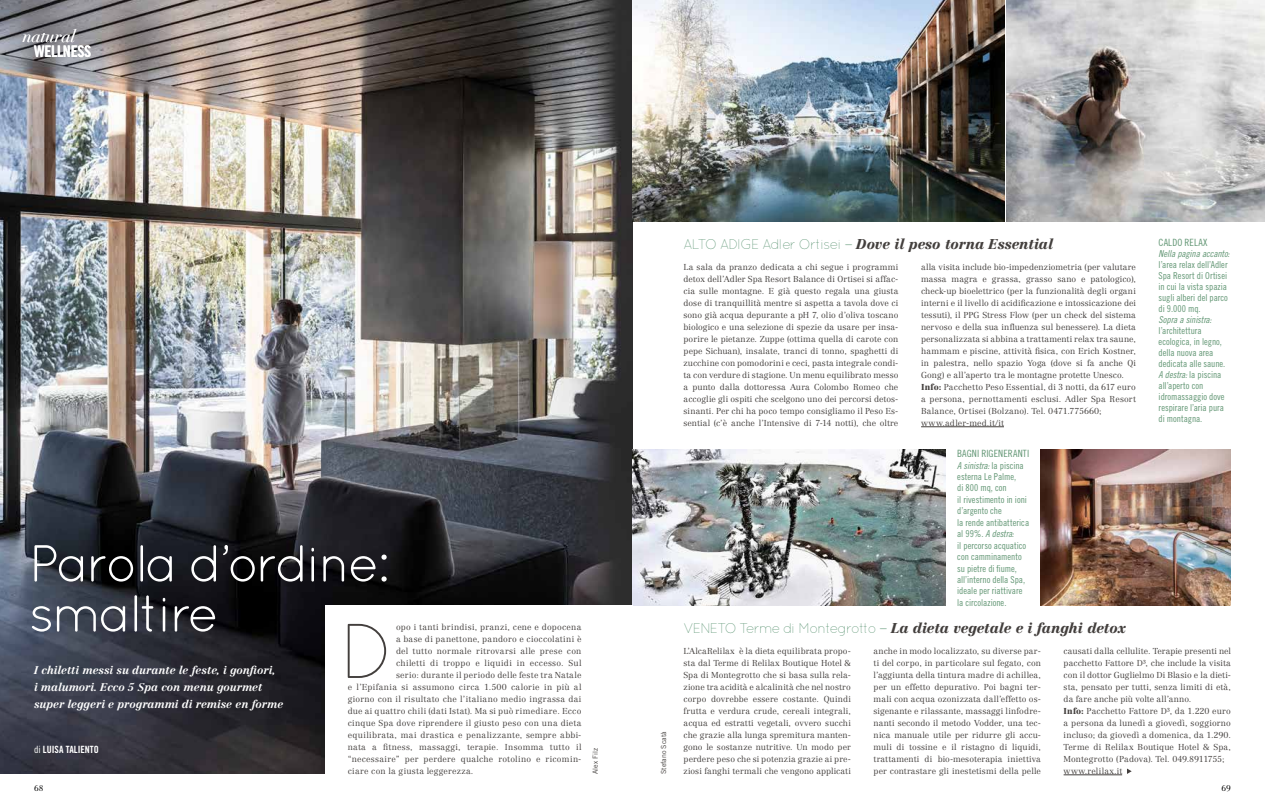
<style>
.page{position:relative;width:1265px;height:808px;background:#fff}
.page>*{position:absolute;margin:0;border:0;box-sizing:border-box;transform-origin:0 0}
.t1{font:300 77.2px "Quicksand";color:#433f3d}
.t2{font:52px/50px "Quicksand";letter-spacing:-.05em;color:#fff}
.t3{font:italic 17px "Didot LT Std";color:#fff}
.t4{font:16px "Trade Gothic LT Std Bd Cn 20";letter-spacing:-.02em;color:#fff}
.t5{font:italic 900 14px "Centennial LT Std";color:#433f3d}
.t6{font:italic 700 11px/17px "Centennial LT Std";color:#fff}
.t7{font:10px "Trade Gothic LT Std Cn 18";letter-spacing:.01em;color:#629674}
.t8{font:10px "Trade Gothic LT Std Bd Cn 20";color:#fff}
.t9{font:9.5px/11px "Trade Gothic LT Std Cn 18";letter-spacing:-.005em;color:#629674}
.t10{font:9.5px "Trade Gothic LT Std Cn 18 Obl";letter-spacing:-.015em;color:#629674}
.t11{font:300 8.5px/12px "Centennial LT Std";letter-spacing:.02em;color:#433f3d;text-align:justify}
.t12{font:300 8.5px "Centennial LT Std";letter-spacing:.04em;color:#433f3d}
.t13{font:300 8px "Centennial LT Std";color:#000}
.t14{font:7px "Trade Gothic LT Std";color:#433f3d}
.s1{font-family:"Trade Gothic LT Std Cn 18"}
.s2{font-family:"Quicksand";font-weight:300;font-style:normal;color:#508d69}
.s3{font-weight:900}
.s4{font-family:"Trade Gothic LT Std Cn 18 Obl"}
</style>
<div class="page">
<img style="left:0;top:0;width:632px;height:774px">
<img style="left:632px;top:0;width:372px;height:222px">
<img style="left:1006px;top:0;width:258px;height:222px">
<img style="left:632px;top:450px;width:313px;height:156px">
<img style="left:1040px;top:450px;width:190px;height:156px">
<hr style="left:1063px;top:774px;width:59px;height:1px;background:#433f3d">
<div style="left:325px;top:606px;width:307px;height:202px;background:#fff"></div>
<hr style="left:921px;top:426px;width:82px;height:1px;background:#433f3d">
<svg style="left:1127px;top:768px;width:4px;height:6px"></svg>
<h3 class="t3" style="left:23px;top:26px;width:54px">natural</h3>
<h3 class="t4" style="left:34px;top:41px;width:59px">WELLNESS</h3>
<h2 class="t2" style="left:29px;top:538px;width:362px">Parola d’ordine: smaltire</h2>
<h1 class="t1" style="left:339px;top:607px;width:57px">D</h1>
<p class="t11" style="left:396px;top:621px;width:187px">opo i tanti brindisi, pranzi, cene e dopocena</p>
<p class="t11" style="left:396px;top:633px;width:187px">a base di panettone, pandoro e cioccolatini è</p>
<p class="t11" style="left:396px;top:645px;width:187px">del tutto normale ritrovarsi alle prese con</p>
<p class="t12" style="left:396px;top:658px;width:187px">chiletti di troppo e liquidi in eccesso. Sul</p>
<p class="t11" style="left:396px;top:669px;width:187px">serio: durante il periodo delle feste tra Natale</p>
<p class="t11" style="left:348px;top:681px;width:235px">e l’Epifania si assumono circa 1.500 calorie in più al</p>
<p class="t11" style="left:348px;top:693px;width:235px">giorno con il risultato che l’italiano medio ingrassa dai</p>
<p class="t11" style="left:348px;top:705px;width:235px">due ai quattro chili (dati Istat). Ma si può rimediare. Ecco</p>
<p class="t11" style="left:348px;top:717px;width:235px">cinque Spa dove riprendere il giusto peso con una dieta</p>
<p class="t11" style="left:348px;top:729px;width:235px">equilibrata, mai drastica e penalizzante, sempre abbi-</p>
<p class="t11" style="left:348px;top:741px;width:235px">nata a fitness, massaggi, terapie. Insomma tutto il</p>
<p class="t11" style="left:348px;top:753px;width:235px">“necessaire” per perdere qualche rotolino e ricomin-</p>
<p class="t11" style="left:348px;top:765px;width:127px">ciare con la giusta leggerezza.</p>
<p class="t6" style="left:34px;top:662px;width:251px">I chiletti messi su durante le feste, i gonfiori,<br>i malumori. Ecco 5 Spa con menu gourmet super leggeri e programmi di remise en forme</p>
<p class="t8" style="left:34px;top:743px;width:66px"><span class="s1">di</span> LUISA TALIENTO</p>
<p class="t14" style="left:591px;top:774px;width:27px;rotate:-90deg">Alex Filz</p>
<p class="t14" style="left:659px;top:774px;width:44px;rotate:-90deg">Stefano Scatà</p>
<h3 class="t5" style="left:683px;top:236px;width:371px"><span class="s2">ALTO ADIGE Adler Ortisei —</span>Dove il peso torna Essential</h3>
<p class="t11" style="left:683px;top:261px;width:216px">La sala da pranzo dedicata a chi segue i programmi detox dell’Adler Spa Resort Balance di Ortisei si affac&shy;cia sulle montagne. E già questo regala una giusta dose di tranquillità mentre si aspetta a tavola dove ci sono già acqua depurante a pH 7, olio d’oliva toscano biologico e una selezione di spezie da usare per insa&shy;porire le pietanze. Zuppe (ottima quella di carote con pepe Sichuan), insalate, tranci di tonno, spaghetti di zucchine con pomodorini e ceci, pasta integrale condi&shy;ta con verdure di stagione. Un menu equilibrato messo a punto dalla dottoressa Aura Colombo Romeo che accoglie gli ospiti che scelgono uno dei percorsi detos&shy;sinanti. Per chi ha poco tempo consigliamo il Peso Es&shy;sential (c’è anche l’Intensive di 7-14 notti), che oltre</p>
<p class="t11" style="left:921px;top:261px;width:216px;text-align:left">alla visita include bio-impedenziometria (per valutare massa magra e grassa, grasso sano e patologico), check-up bioelettrico (per la funzionalità degli organi interni e il livello di acidificazione e intossicazione dei tessuti), il PPG Stress Flow (per un check del sistema nervoso e della sua influenza sul benessere). La dieta personalizzata si abbina a trattamenti relax tra saune, hammam e piscine, attività fisica, con Erich Kostner, in palestra, nello spazio Yoga (dove si fa anche Qi Gong) e all’aperto tra le montagne protette Unesco.<br><span class="s3">Info:</span> Pacchetto Peso Essential, di 3 notti, da 617 euro a persona, pernottamenti esclusi. Adler Spa Resort Balance, Ortisei (Bolzano). Tel. 0471.775660; www.adler-med.it/it</p>
<p class="t7" style="left:957px;top:448px;width:73px">BAGNI RIGENERANTI</p>
<p class="t10" style="left:957px;top:459px;width:68px">A sinistra: <span class="s1">la piscina</span></p>
<p class="t9" style="left:957px;top:471px;width:73px;line-height:11.4px">esterna Le Palme,<br>di 800 mq, con<br>il rivestimento in ioni d’argento che<br>la rende antibatterica</p>
<p class="t10" style="left:957px;top:528px;width:58px"><span class="s1">al 99%.</span> A destra:</p>
<p class="t9" style="left:957px;top:539px;width:70px;line-height:11.4px">il percorso acquatico con camminamento su pietre di fiume, all’interno della Spa, ideale per riattivare la circolazione.</p>
<p class="t7" style="left:1158px;top:237px;width:51px">CALDO RELAX</p>
<p class="t10" style="left:1158px;top:248px;width:73px">Nella pagina accanto:</p>
<p class="t9" style="left:1158px;top:259px;width:71px;text-align:justify">l’area relax dell’Adler Spa Resort di Ortisei in cui la vista spazia sugli alberi del parco di 9.000 mq.</p>
<p class="t10" style="left:1158px;top:314px;width:54px">Sopra a sinistra:</p>
<p class="t9" style="left:1158px;top:325px;width:68px">l’architettura ecologica, in legno, della nuova area dedicata alle saune.<br><span class="s4">A destra:</span> la piscina all’aperto con idromassaggio dove respirare l’aria pura di montagna.</p>
<h3 class="t5" style="left:683px;top:620px;width:443px"><span class="s2">VENETO Terme di Montegrotto —</span>La dieta vegetale e i fanghi detox</h3>
<p class="t11" style="left:683px;top:645px;width:169px">L’AlcaRelilax è la dieta equilibrata propo&shy;sta dal Terme di Relilax Boutique Hotel &amp; Spa di Montegrotto che si basa sulla rela&shy;zione tra acidità e alcalinità che nel nostro corpo dovrebbe essere costante. Quindi frutta e verdura crude, cereali integrali, acqua ed estratti vegetali, ovvero succhi che grazie alla lunga spremitura manten&shy;gono le sostanze nutritive. Un modo per perdere peso che si potenzia grazie ai pre&shy;ziosi fanghi termali che vengono applicati</p>
<p class="t11" style="left:873px;top:645px;width:169px">anche in modo localizzato, su diverse par&shy;ti del corpo, in particolare sul fegato, con l’aggiunta della tintura madre di achillea, per un effetto depurativo. Poi bagni ter&shy;mali con acqua ozonizzata dall’effetto os&shy;sigenante e rilassante, massaggi linfodre&shy;nanti secondo il metodo Vodder, una tec&shy;nica manuale utile per ridurre gli accu&shy;muli di tossine e il ristagno di liquidi, trattamenti di bio-mesoterapia iniettiva per contrastare gli inestetismi della pelle</p>
<p class="t11" style="left:1063px;top:645px;width:169px;text-align:left">causati dalla cellulite. Terapie presenti nel pacchetto Fattore D³, che include la visita con il dottor Guglielmo Di Blasio e la dieti&shy;sta, pensato per tutti, senza limiti di età, da fare anche più volte all’anno.<br><span class="s3">Info:</span> Pacchetto Fattore D³, da 1.220 euro a persona da lunedì a giovedì, soggiorno incluso; da giovedì a domenica, da 1.290.<br>Terme di Relilax Boutique Hotel &amp; Spa, Montegrotto (Padova). Tel. 049.8911755; www.relilax.it</p>
<p class="t13" style="left:34px;top:783px;width:11px">68</p>
<p class="t13" style="left:1221px;top:783px;width:11px">69</p>
</div>
